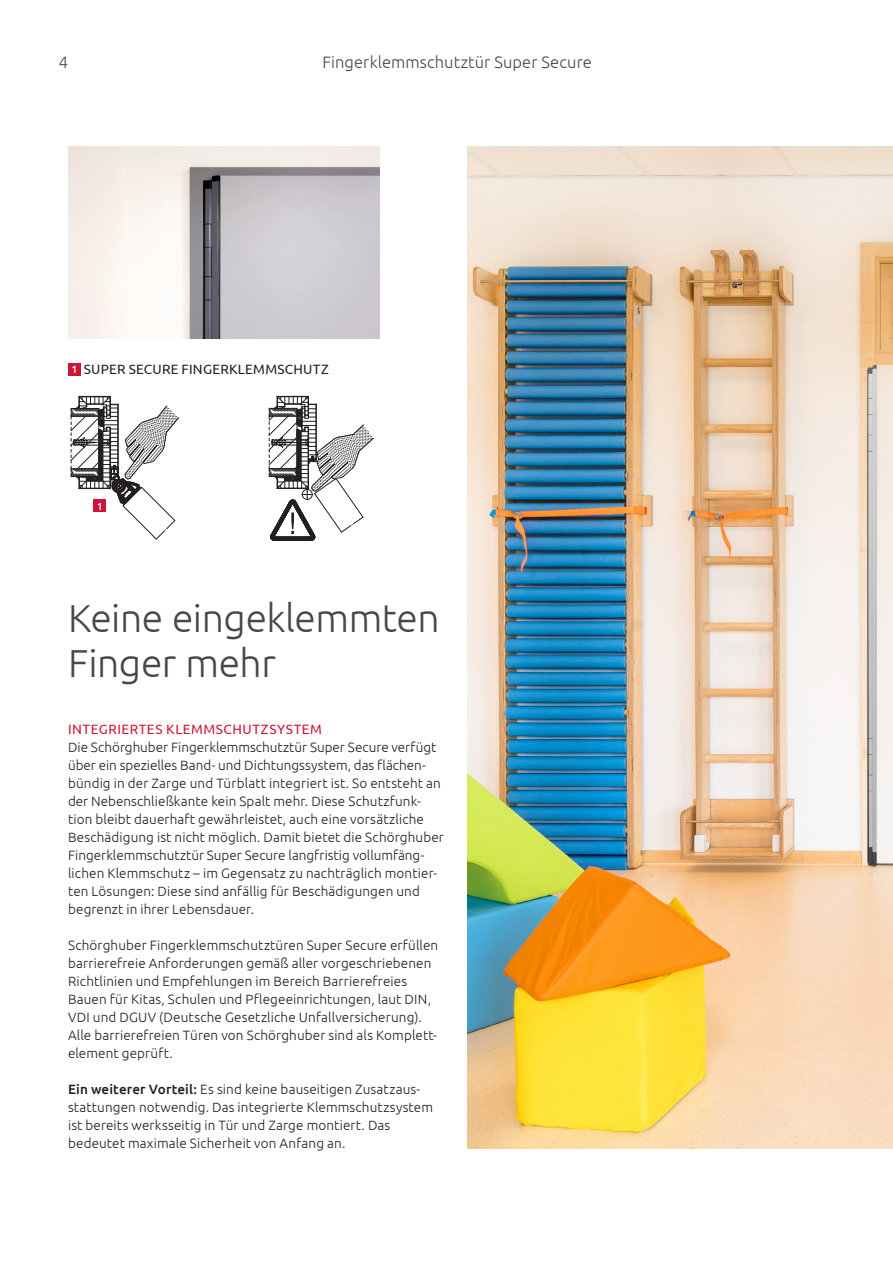
<style>
.page{position:relative;width:893px;height:1263px;background:#fff}
.page>*{position:absolute;margin:0;border:0;box-sizing:border-box;transform-origin:0 0}
.t1{font:300 39px/45px "Ubuntu";letter-spacing:-.01em;color:#48464b}
.t2{font:300 16.5px "Ubuntu";letter-spacing:.005em;color:#48464b}
.t3{font:300 13.5px/18px "Ubuntu";letter-spacing:.01em;color:#231f20}
.t4{font:13.5px "Ubuntu";letter-spacing:.04em;color:#d11337}
.Fließtext{font:13.5px "Ubuntu";letter-spacing:.02em;color:#231f20}
.t5{font:500 10.5px "Ubuntu";color:#fff}
.s1{font-weight:500}
</style>
<div class="page">
<div style="left:68px;top:363px;width:13px;height:13px;background:#d11337"></div>
<svg style="left:269px;top:396px;width:105px;height:145px"></svg>
<svg style="left:71px;top:396px;width:108px;height:144px"></svg>
<div style="left:94px;top:500px;width:12px;height:12px;background:#d11337"></div>
<img style="left:68px;top:146px;width:312px;height:192px">
<img style="left:467px;top:146px;width:426px;height:1002px">
<p class="t2" style="left:59px;top:52px;width:11px">4</p>
<p class="t2" style="left:322px;top:52px;width:271px">Fingerklemmschutztür Super Secure</p>
<p class="t5" style="left:71px;top:363px;width:7px">1</p>
<p class="Fließtext" style="left:84px;top:361px;width:246px">SUPER SECURE FINGERKLEMMSCHUTZ</p>
<p class="t5" style="left:97px;top:500px;width:7px">1</p>
<p class="t1" style="left:68px;top:595px;width:373px">Keine eingeklemmten<br>Finger mehr</p>
<p class="t4" style="left:68px;top:721px;width:255px">INTEGRIERTES KLEMMSCHUTZSYSTEM</p>
<p class="t3" style="left:68px;top:738px;width:377px">Die Schörghuber Fingerklemmschutztür Super Secure verfügt über ein spezielles Band- und Dichtungssystem, das flächen&shy;bündig in der Zarge und Türblatt integriert ist. So entsteht an der Nebenschließkante kein Spalt mehr. Diese Schutzfunk&shy;tion bleibt dauerhaft gewährleistet, auch eine vorsätzliche Beschädigung ist nicht möglich. Damit bietet die Schörghuber Fingerklemmschutztür Super Secure langfristig vollumfäng&shy;lichen Klemmschutz – im Gegensatz zu nachträglich montier&shy;ten Lösungen: Diese sind anfällig für Beschädigungen und begrenzt in ihrer Lebensdauer.</p>
<p class="t3" style="left:68px;top:936px;width:372px">Schörghuber Fingerklemmschutztüren Super Secure erfüllen barrierefreie Anforderungen gemäß aller vorgeschriebenen Richtlinien und Empfehlungen im Bereich Barrierefreies Bauen für Kitas, Schulen und Pflegeeinrichtungen, laut DIN, VDI und DGUV (Deutsche Gesetzliche Unfallversicherung).<br>Alle barrierefreien Türen von Schörghuber sind als Komplett&shy;element geprüft.</p>
<p class="t3" style="left:68px;top:1080px;width:367px"><span class="s1">Ein weiterer Vorteil:</span> Es sind keine bauseitigen Zusatzaus&shy;stattungen notwendig. Das integrierte Klemmschutzsystem ist bereits werksseitig in Tür und Zarge montiert. Das bedeutet maximale Sicherheit von Anfang an.</p>
</div>
